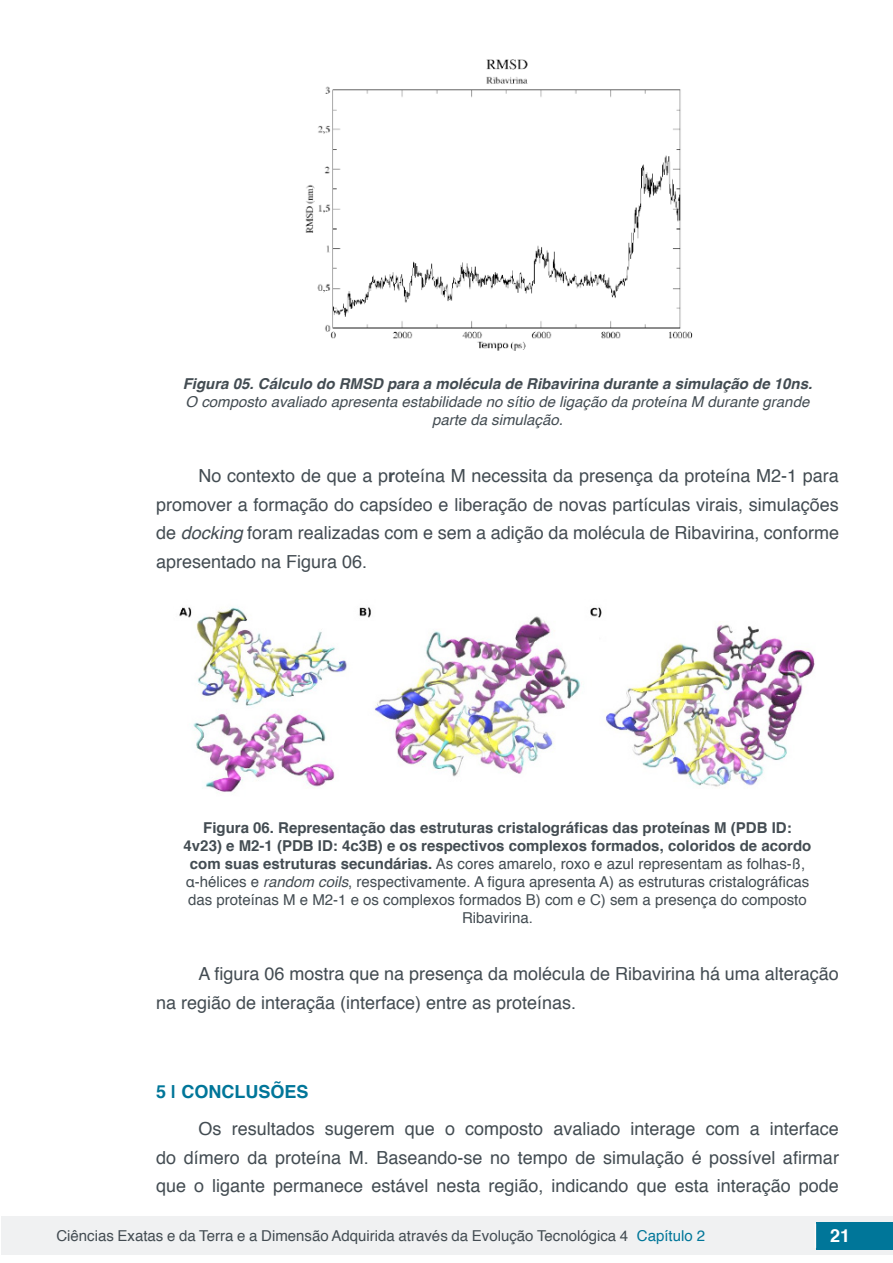
<style>
.page{position:relative;width:893px;height:1263px;background:#fff}
.page>*{position:absolute;margin:0;border:0;box-sizing:border-box;transform-origin:0 0}
.t1{font:18px/28.5px "Helvetica";color:#434c52;text-align:justify}
.t2{font:700 18px "Helvetica";color:#007699}
.t3{font:700 18px "Helvetica";color:#fff}
.t4{font:15px/18px "Helvetica";color:#434c52;text-align:center}
.t5{font:italic 15px/18px "Helvetica";color:#434c52;text-align:center}
.t6{font:italic 700 15px "Helvetica";color:#434c52}
.s1{font-weight:700}
.s2{font-style:italic}
.s3{color:#007699}
</style>
<div class="page">
<div style="left:1px;top:1216px;width:891px;height:38px;background:#f0f1f2"></div>
<div style="left:816px;top:1222px;width:77px;height:27px;background:#007699"></div>
<svg style="left:815px;top:1224px;width:1px;height:24px"></svg>
<img style="left:305px;top:59px;width:388px;height:292px">
<img style="left:179px;top:607px;width:636px;height:185px">
<p class="t6" style="left:183px;top:372px;width:631px">Figura 05. Cálculo do RMSD para a molécula de Ribavirina durante a simulação de 10ns.</p>
<p class="t5" style="left:186px;top:393px;width:625px">O composto avaliado apresenta estabilidade no sítio de ligação da proteína M durante grande parte da simulação.</p>
<p class="t1" style="left:156px;top:462px;width:684px;text-indent:43px">No contexto de que a p<span class="s1">r</span>oteína M necessita da presença da proteína M2-1 para promover a formação do capsídeo e liberação de novas partículas virais, simulações de <span class="s2">docking</span> foram realizadas com e sem a adição da molécula de Ribavirina, conforme apresentado na Figura 06.</p>
<p class="t4" style="left:184px;top:819px;width:629px"><span class="s1">Figura 06. Representação das estruturas cristalográficas das proteínas M (PDB ID:<br>4v23) e M2-1 (PDB ID: 4c3B) e os respectivos complexos formados, coloridos de acordo com suas estruturas secundárias.</span> As cores amarelo, roxo e azul representam as folhas-ß, α-hélices e <span class="s2">random coils</span>, respectivamente. A figura apresenta A) as estruturas cristalográficas das proteínas M e M2-1 e os complexos formados B) com e C) sem a presença do composto Ribavirina.</p>
<p class="t1" style="left:156px;top:960px;width:684px;text-indent:43px">A figura 06 mostra que na presença da molécula de Ribavirina há uma alteração na região de interaçãa (interface) entre as proteínas.</p>
<p class="t2" style="left:156px;top:1077px;width:154px">5 | CONCLUSÕES</p>
<p class="t1" style="left:156px;top:1115px;width:684px;text-indent:43px">Os resultados sugerem que o composto avaliado interage com a interface do dímero da proteína M. Baseando-se no tempo de simulação é possível afirmar que o ligante permanece estável nesta região, indicando que esta interação pode</p>
<p class="t4" style="left:56px;top:1227px;width:650px">Ciências Exatas e da Terra e a Dimensão Adquirida através da Evolução Tecnológica 4 <span class="s3">Capítulo 2</span></p>
<p class="t3" style="left:830px;top:1221px;width:22px">21</p>
</div>
